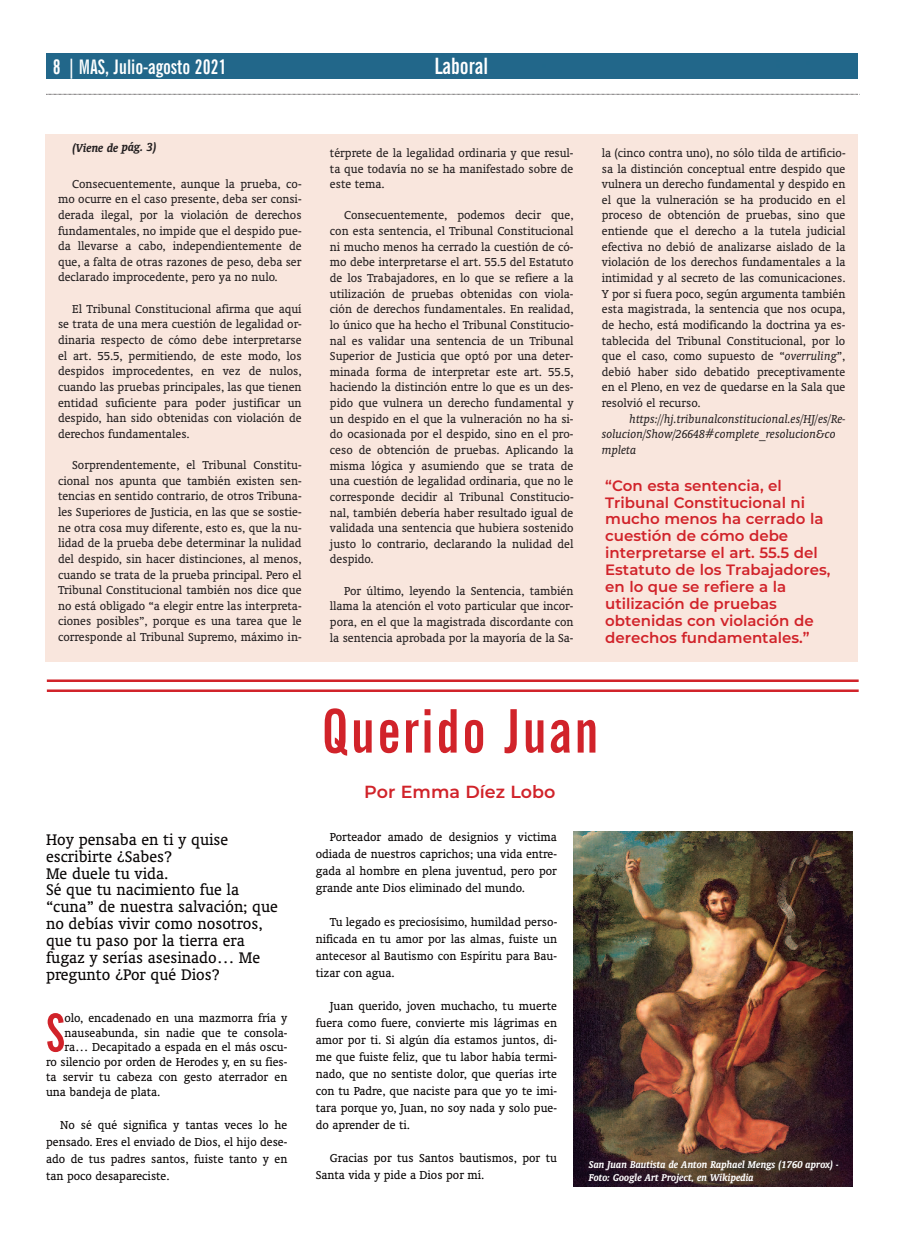
<style>
.page{position:relative;width:904px;height:1234px;background:#fff}
.page>*{position:absolute;margin:0;border:0;box-sizing:border-box;transform-origin:0 0}
.t1{font:700 extra-condensed 60px "News Gothic BT";letter-spacing:.04em;color:#d1232a}
.t2{font:700 extra-condensed 51.88px "News Gothic BT";color:#d1232a}
.t3{font:700 extra-condensed 22.5px "News Gothic BT";color:#fff}
.t4{font:700 extra-condensed 20px "News Gothic BT";color:#fff}
.t5{font:17.5px/16.9px "Oranda BT";color:#080505}
.t6{font:600 17.5px "Montserrat";color:#d1232a}
.t7{font:600 15px/16.9px "Montserrat";color:#d1232a}
.t8{font:13.12px/15.6px "Oranda BT";color:#231f20;text-align:justify}
.t9{font:13.12px/16.9px "Oranda BT";color:#080505;text-align:justify}
.t10{font:italic 13.12px/15.6px "Oranda BT";color:#231f20}
.t11{font:italic 700 13.12px "Oranda BT";letter-spacing:-.005em;color:#231f20}
.t12{font:italic 700 11.25px/13.1px "Oranda BT";color:#fff}
.s1{font-style:italic}
</style>
<div class="page">
<div style="left:46px;top:54px;width:811px;height:24px;background:#22678a"></div>
<svg style="left:47px;top:94px;width:813px;height:1px"></svg>
<div style="left:45px;top:134px;width:812px;height:527px;background:#f9e6dd"></div>
<hr style="left:47px;top:679px;width:811px;height:2px;background:#d1232a">
<hr style="left:47px;top:689px;width:811px;height:2px;background:#d1232a">
<div style="left:573px;top:831px;width:285px;height:356px;background:linear-gradient(to bottom,#fff,#fff)"></div>
<img style="left:573px;top:831px;width:279px;height:355px">
<h3 class="t4" style="left:53px;top:55px;width:175px">8 |MAS, Julio-agosto 2021</h3>
<h3 class="t3" style="left:434px;top:53px;width:55px">Laboral</h3>
<p class="t11" style="left:73px;top:139px;width:85px">(Viene de pág. 3)</p>
<p class="t8" style="left:58px;top:175px;width:245px;text-indent:14px">Consecuentemente, aunque la prueba, co&shy;mo ocurre en el caso presente, deba ser consi&shy;derada ilegal, por la violación de derechos fundamentales, no impide que el despido pue&shy;da llevarse a cabo, independientemente de que, a falta de otras razones de peso, deba ser declarado improcedente, pero ya no nulo.</p>
<p class="t8" style="left:58px;top:300px;width:245px;text-indent:14px">El tribunal Constitucional afirma que aquí se trata de una mera cuestión de legalidad or&shy;dinaria respecto de cómo debe interpretarse el art. 55.5, permitiendo, de este modo, los despidos improcedentes, en vez de nulos, cuando las pruebas principales, las que tienen entidad suficiente para poder justificar un despido, han sido obtenidas con violación de derechos fundamentales.</p>
<p class="t8" style="left:58px;top:456px;width:245px;text-indent:14px">Sorprendentemente, el tribunal Constitu&shy;cional nos apunta que también existen sen&shy;tencias en sentido contrario, de otros tribuna&shy;les Superiores de Justicia, en las que se sostie&shy;ne otra cosa muy diferente, esto es, que la nu&shy;lidad de la prueba debe determinar la nulidad del despido, sin hacer distinciones, al menos, cuando se trata de la prueba principal. Pero el tribunal Constitucional también nos dice que no está obligado “a elegir entre las interpreta&shy;ciones posibles”, porque es una tarea que le corresponde al tribunal Supremo, máximo in-</p>
<p class="t8" style="left:330px;top:144px;width:245px">térprete de la legalidad ordinaria y que resul&shy;ta que todavía no se ha manifestado sobre de este tema.</p>
<p class="t8" style="left:330px;top:207px;width:245px;text-indent:14px">Consecuentemente, podemos decir que, con esta sentencia, el tribunal Constitucional ni mucho menos ha cerrado la cuestión de có&shy;mo debe interpretarse el art. 55.5 del Estatuto de los trabajadores, en lo que se refiere a la utilización de pruebas obtenidas con viola&shy;ción de derechos fundamentales. En realidad, lo único que ha hecho el tribunal Constitucio&shy;nal es validar una sentencia de un tribunal Superior de Justicia que optó por una deter&shy;minada forma de interpretar este art. 55.5, haciendo la distinción entre lo que es un des&shy;pido que vulnera un derecho fundamental y un despido en el que la vulneración no ha si&shy;do ocasionada por el despido, sino en el pro&shy;ceso de obtención de pruebas. Aplicando la misma lógica y asumiendo que se trata de una cuestión de legalidad ordinaria, que no le corresponde decidir al tribunal Constitucio&shy;nal, también debería haber resultado igual de validada una sentencia que hubiera sostenido justo lo contrario, declarando la nulidad del despido.</p>
<p class="t8" style="left:330px;top:582px;width:245px;text-indent:14px">Por último, leyendo la Sentencia, también llama la atención el voto particular que incor&shy;pora, en el que la magistrada discordante con la sentencia aprobada por la mayoría de la Sa-</p>
<p class="t8" style="left:602px;top:144px;width:245px">la (cinco contra uno), no sólo tilda de artificio&shy;sa la distinción conceptual entre despido que vulnera un derecho fundamental y despido en el que la vulneración se ha producido en el proceso de obtención de pruebas, sino que entiende que el derecho a la tutela judicial efectiva no debió de analizarse aislado de la violación de los derechos fundamentales a la intimidad y al secreto de las comunicaciones.<br>Y por si fuera poco, según argumenta también esta magistrada, la sentencia que nos ocupa, de hecho, está modificando la doctrina ya es&shy;tablecida del tribunal Constitucional, por lo que el caso, como supuesto de “<span class="s1">overruling</span>”, debió haber sido debatido preceptivamente en el Pleno, en vez de quedarse en la Sala que resolvió el recurso.</p>
<p class="t10" style="left:602px;top:410px;width:245px;text-indent:28px">https://hj.tribunalconstitucional.es/HJ/es/Re&shy;solucion/Show/26648#complete_resolucion&amp;co mpleta</p>
<p class="t7" style="left:605px;top:476px;width:227px">“Con esta sentencia, el<br>Tribunal Constitucional ni mucho menos ha cerrado la cuestión de cómo debe interpretarse el art. 55.5 del<br>Estatuto de los Trabajadores, en lo que se refiere a la utilización de pruebas obtenidas con violación de derechos fundamentales.”</p>
<h3 class="t5" style="left:46px;top:830px;width:233px">Hoy pensaba en ti y quise escribirte ¿Sabes?<br>Me duele tu vida.<br>Sé que tu nacimiento fue la “cuna” de nuestra salvación; que no debías vivir como nosotros, que tu paso por la tierra era fugaz y serías asesinado… Me pregunto ¿Por qué Dios?</h3>
<h2 class="t2" style="left:46px;top:1002px;width:20px">S</h2>
<p class="t9" style="left:65px;top:1008px;width:224px">olo, encadenado en una mazmorra fría y</p>
<p class="t9" style="left:64px;top:1023px;width:224px">nauseabunda, sin nadie que te consola-</p>
<p class="t9" style="left:64px;top:1038px;width:224px">ra… Decapitado a espada en el más oscu-</p>
<p class="t9" style="left:46px;top:1052px;width:243px">ro silencio por orden de Herodes y, en su fies-</p>
<p class="t9" style="left:46px;top:1067px;width:243px">ta servir tu cabeza con gesto aterrador en</p>
<p class="t9" style="left:46px;top:1082px;width:116px">una bandeja de plata.</p>
<p class="t9" style="left:46px;top:1116px;width:243px;text-indent:14px">No sé qué significa y tantas veces lo he pensado. Eres el enviado de Dios, el hijo dese&shy;ado de tus padres santos, fuiste tanto y en tan poco desapareciste.</p>
<h1 class="t1" style="left:321px;top:696px;width:278px">Querido Juan</h1>
<h3 class="t6" style="left:364px;top:778px;width:193px">Por Emma Díez Lobo</h3>
<p class="t9" style="left:316px;top:828px;width:243px;text-indent:14px">Porteador amado de designios y victima odiada de nuestros caprichos; una vida entre&shy;gada al hombre en plena juventud, pero por grande ante Dios eliminado del mundo.</p>
<p class="t9" style="left:316px;top:912px;width:243px;text-indent:14px">tu legado es preciosísimo, humildad perso&shy;nificada en tu amor por las almas, fuiste un antecesor al bautismo con Espíritu para bau&shy;tizar con agua.</p>
<p class="t9" style="left:316px;top:997px;width:243px;text-indent:14px">Juan querido, joven muchacho, tu muerte fuera como fuere, convierte mis lágrimas en amor por ti. Si algún día estamos juntos, di&shy;me que fuiste feliz, que tu labor había termi&shy;nado, que no sentiste dolor, que querías irte con tu Padre, que naciste para que yo te imi&shy;tara porque yo, Juan, no soy nada y solo pue&shy;do aprender de ti.</p>
<p class="t9" style="left:316px;top:1148px;width:243px;text-indent:14px">gracias por tus Santos bautismos, por tu<br>Santa vida y pide a Dios por mí.</p>
<p class="t12" style="left:589px;top:1156px;width:251px">San Juan Bautista de Anton Raphael Mengs (1760 aprox) -<br>Foto: Google Art Project, en Wikipedia</p>
</div>
